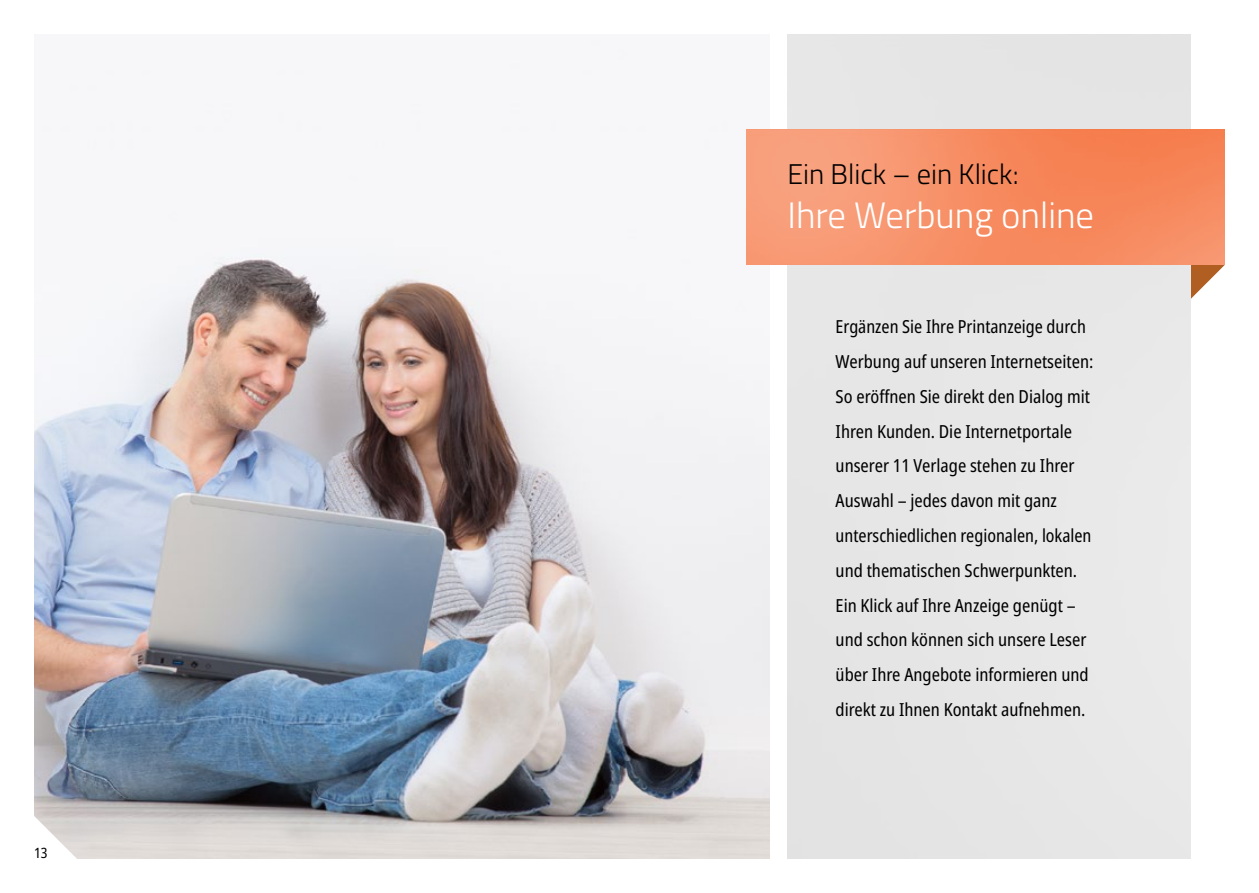
<style>
.page{position:relative;width:1259px;height:893px;background:#fff}
.page>*{position:absolute;margin:0;border:0;box-sizing:border-box;transform-origin:0 0}
.t1{font:300 36.75px "Titillium Web";color:#fff}
.t2{font:300 28.5px "Titillium Web";color:#000}
.t3{font:condensed 18px/34.8px "Noto Sans";color:#000}
.t4{font:condensed 14.25px "Noto Sans";color:#000}
</style>
<div class="page">
<img style="left:34px;top:129px;width:735px;height:730px">
<svg style="left:34px;top:815px;width:44px;height:44px"></svg>
<svg style="left:1190px;top:265px;width:35px;height:67px"></svg>
<div style="left:787px;top:34px;width:403px;height:825px;background:#e6e6e6"></div>
<img style="left:746px;top:130px;width:479px;height:135px">
<p class="t4" style="left:34px;top:842px;width:15px">13</p>
<h2 class="t2" style="left:787px;top:153px;width:233px">Ein Blick – ein Klick:</h2>
<h1 class="t1" style="left:787px;top:188px;width:308px">Ihre Werbung online</h1>
<p class="t3" style="left:835px;top:310px;width:259px">Ergänzen Sie Ihre Printanzeige durch Werbung auf unseren Internetseiten:<br>So eröffnen Sie direkt den Dialog mit Ihren Kunden. Die Internetportale unserer 11 Verlage stehen zu Ihrer Auswahl – jedes davon mit ganz unterschiedlichen regionalen, lokalen und thematischen Schwerpunkten.<br>Ein Klick auf Ihre Anzeige genügt – und schon können sich unsere Leser über Ihre Angebote informieren und direkt zu Ihnen Kontakt aufnehmen.</p>
</div>
